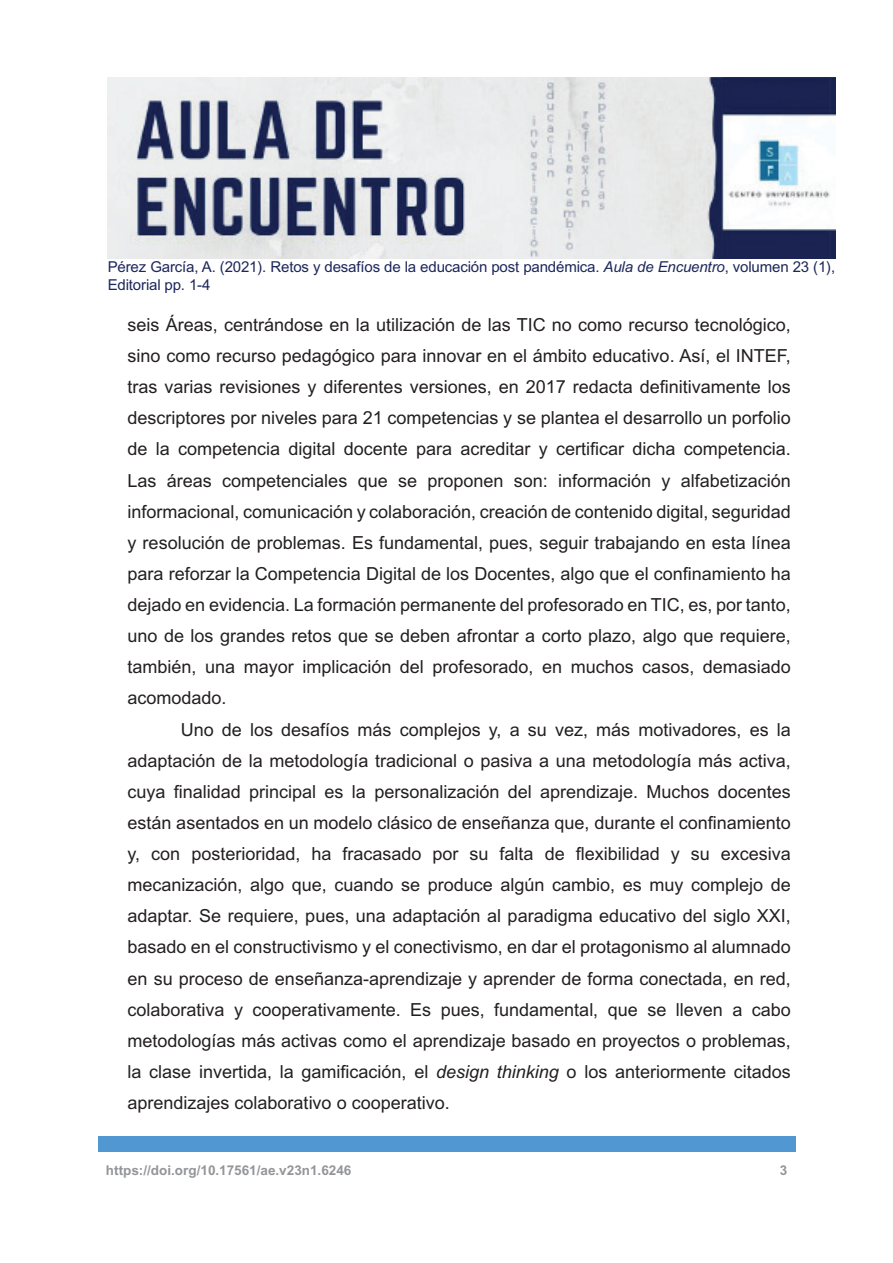
<style>
.page{position:relative;width:893px;height:1263px;background:#fff}
.page>*{position:absolute;margin:0;border:0;box-sizing:border-box;transform-origin:0 0}
.t1{font:18px/31px "Arial MT Std";color:#231f20;text-align:justify}
.t2{font:15px/18px "Arial MT Std";letter-spacing:-.01em;color:#1c275a}
.t3{font:700 13.5px "Arial MT Std";color:#939598}
.s1{font-style:italic}
</style>
<div class="page">
<img style="left:108px;top:77px;width:727px;height:182px">
<div style="left:98px;top:1136px;width:697px;height:16px;background:#5198d2"></div>
<p class="t2" style="left:108px;top:258px;width:729px">Pérez García, A. (2021). Retos y desafíos de la educación post pandémica. <span class="s1">Aula de Encuentro</span>, volumen 23 (1),<br>Editorial pp. 1-4</p>
<p class="t1" style="left:128px;top:309px;width:665px">seis Áreas, centrándose en la utilización de las TIC no como recurso tecnológico, sino como recurso pedagógico para innovar en el ámbito educativo. Así, el INTEF, tras varias revisiones y diferentes versiones, en 2017 redacta definitivamente los descriptores por niveles para 21 competencias y se plantea el desarrollo un porfolio de la competencia digital docente para acreditar y certificar dicha competencia.<br>Las áreas competenciales que se proponen son: información y alfabetización informacional, comunicación y colaboración, creación de contenido digital, seguridad y resolución de problemas. Es fundamental, pues, seguir trabajando en esta línea para reforzar la Competencia Digital de los Docentes, algo que el confinamiento ha dejado en evidencia. La formación permanente del profesorado en TIC, es, por tanto, uno de los grandes retos que se deben afrontar a corto plazo, algo que requiere, también, una mayor implicación del profesorado, en muchos casos, demasiado acomodado.</p>
<p class="t1" style="left:128px;top:714px;width:665px;text-indent:53px">Uno de los desafíos más complejos y, a su vez, más motivadores, es la adaptación de la metodología tradicional o pasiva a una metodología más activa, cuya finalidad principal es la personalización del aprendizaje. Muchos docentes están asentados en un modelo clásico de enseñanza que, durante el confinamiento y, con posterioridad, ha fracasado por su falta de flexibilidad y su excesiva mecanización, algo que, cuando se produce algún cambio, es muy complejo de adaptar. Se requiere, pues, una adaptación al paradigma educativo del siglo XXI, basado en el constructivismo y el conectivismo, en dar el protagonismo al alumnado en su proceso de enseñanza-aprendizaje y aprender de forma conectada, en red, colaborativa y cooperativamente. Es pues, fundamental, que se lleven a cabo metodologías más activas como el aprendizaje basado en proyectos o problemas, la clase invertida, la gamificación, el <span class="s1">design thinking</span> o los anteriormente citados aprendizajes colaborativo o cooperativo.</p>
<p class="t3" style="left:106px;top:1162px;width:247px">https://doi.org/10.17561/ae.v23n1.6246</p>
<p class="t3" style="left:780px;top:1162px;width:9px">3</p>
</div>
